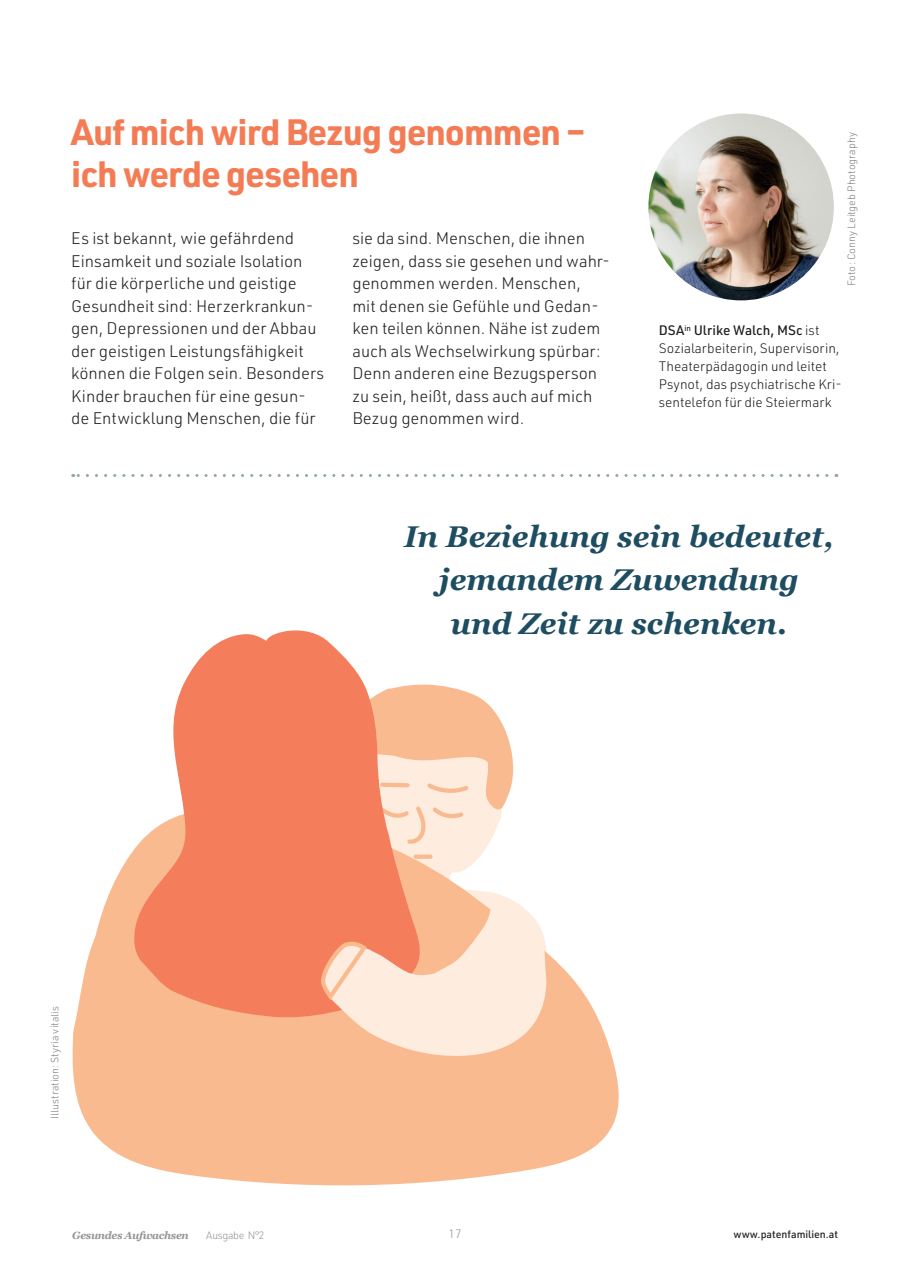
<style>
.page{position:relative;width:910px;height:1280px;background:#fff}
.page>*{position:absolute;margin:0;border:0;box-sizing:border-box;transform-origin:0 0}
.t1{font:700 36px/42.5px "URWDIN";letter-spacing:-.03em;color:#f47c54}
.t2{font:italic 700 30px/43.2px "Georgia";color:#1e4d61;text-align:center}
.t3{font:300 16.5px/22.5px "URWDIN";color:#231f20}
.t4{font:300 13.5px/18px "URWDIN";color:#231f20}
.t5{font:300 12px "URWDIN";color:#939598}
.t6{font:300 10.5px "URWDIN";color:#808285}
.t7{font:500 10.5px "URWDIN";color:#231f20}
.t8{font:italic 700 10.5px "Georgia";letter-spacing:-.03em;color:#939598}
.t9{font:300 10.5px "URWDIN";letter-spacing:-.03em;color:#939598}
.s1{font-weight:500}
</style>
<div class="page">
<svg style="left:72px;top:845px;width:547px;height:341px;fill:#faba8f"></svg>
<svg style="left:133px;top:630px;width:288px;height:390px;fill:#f47d5b"></svg>
<svg style="left:355px;top:685px;width:158px;height:160px;background:#fac8ac"></svg>
<div style="left:416px;top:854px;width:14px;height:5px;background:#faba8f"></div>
<svg style="left:317px;top:901px;width:229px;height:156px;background:#fbcdb5"></svg>
<svg style="left:73px;top:474px;width:754px;height:3px"></svg>
<img style="left:648px;top:113px;width:186px;height:187px">
<h1 class="t1" style="left:71px;top:109px;width:516px">Auf mich wird Bezug genommen – ich werde gesehen</h1>
<p class="t3" style="left:71px;top:226px;width:255px">Es ist bekannt, wie gefährdend Einsamkeit und soziale Isolation für die körperliche und geistige Gesundheit sind: Herzerkrankun&shy;gen, Depressionen und der Abbau der geistigen Leistungsfähigkeit können die Folgen sein. Besonders Kinder brauchen für eine gesun&shy;de Entwicklung Menschen, die für</p>
<p class="t3" style="left:352px;top:227px;width:259px">sie da sind. Menschen, die ihnen zeigen, dass sie gesehen und wahr&shy;genommen werden. Menschen,<br>mit denen sie Gefühle und Gedan&shy;ken teilen können. Nähe ist zudem auch als Wechselwirkung spürbar:<br>Denn anderen eine Bezugsperson zu sein, heißt, dass auch auf mich<br>Bezug genommen wird.</p>
<p class="t6" style="left:845px;top:286px;width:156px;rotate:-90deg">Foto: Conny Leitgeb Photography</p>
<p class="t4" style="left:659px;top:321px;width:185px"><span class="s1">DSA</span><sup>in</sup> <span class="s1">Ulrike Walch, MSc</span> ist<br>Sozialarbeiterin, Supervisorin,<br>Theaterpädagogin und leitet<br>Psynot, das psychiatrische Kri&shy;sentelefon für die Steiermark</p>
<h2 class="t2" style="left:404px;top:515px;width:431px">In Beziehung sein bedeutet, jemandem Zuwendung<br>und Zeit zu schenken.</h2>
<p class="t6" style="left:48px;top:1118px;width:114px;rotate:-90deg">Illustration: Styria vitalis</p>
<p class="t8" style="left:72px;top:1228px;width:118px">Gesundes Aufwachsen</p>
<p class="t9" style="left:206px;top:1228px;width:60px">Ausgabe N°2</p>
<p class="t5" style="left:448px;top:1226px;width:14px">17</p>
<p class="t7" style="left:734px;top:1227px;width:106px">www.patenfamilien.at</p>
</div>
